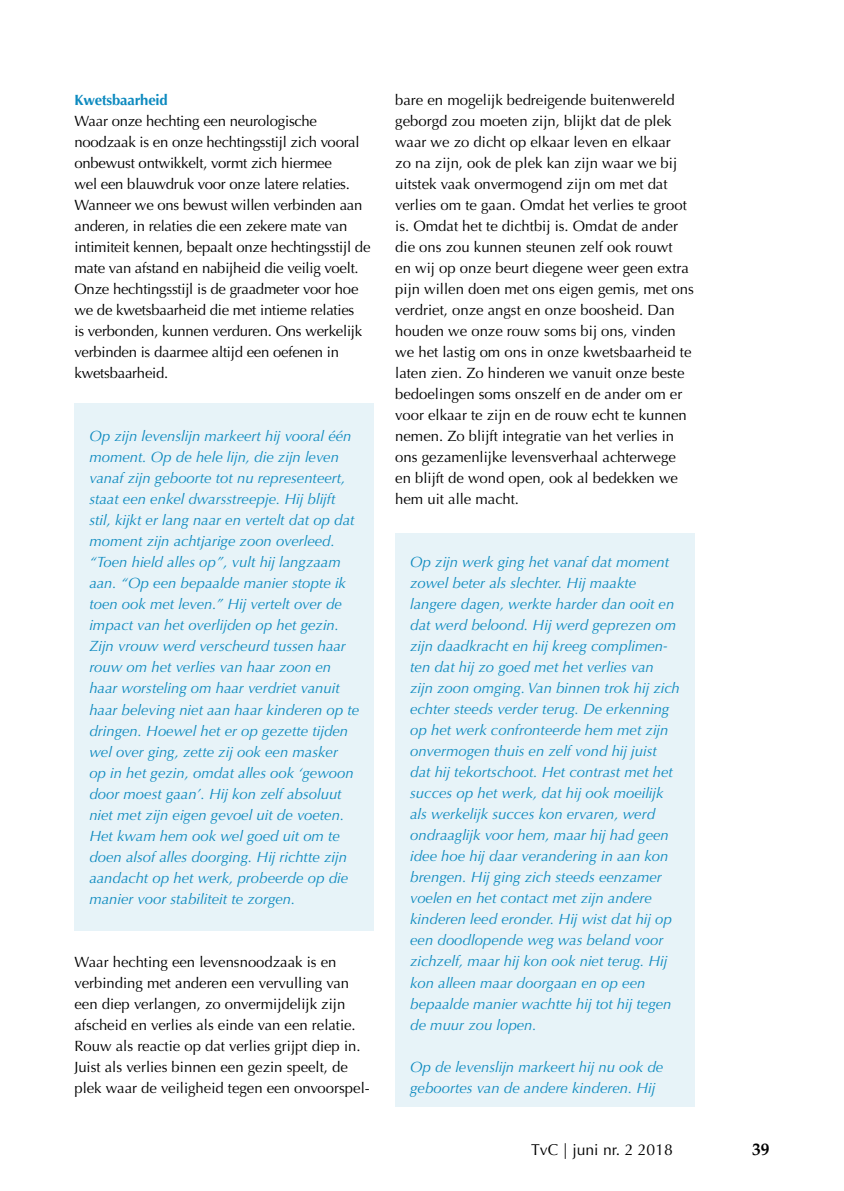
<style>
.page{position:relative;width:844px;height:1191px;background:#fff}
.page>*{position:absolute;margin:0;border:0;box-sizing:border-box;transform-origin:0 0}
.t1{font:700 17.5px "Palatino";color:#000}
.t2{font:15.75px "Optima";color:#000}
.t3{font:italic 14.88px/21px "Optima";color:#0d8abf}
.t4{font:14.88px/21px "Optima";color:#000}
.t5{font:700 14.88px "Optima";letter-spacing:-.015em;color:#0d8abf}
</style>
<div class="page">
<div style="left:395px;top:533px;width:299px;height:573px;background:#e7f3f8"></div>
<div style="left:74px;top:403px;width:300px;height:527px;background:#e7f3f8"></div>
<p class="t5" style="left:74px;top:91px;width:95px">Kwetsbaarheid</p>
<p class="t4" style="left:74px;top:111px;width:297px">Waar onze hechting een neurologische noodzaak is en onze hechtingsstijl zich vooral onbewust ontwikkelt, vormt zich hiermee<br>wel een blauwdruk voor onze latere relaties.<br>Wanneer we ons bewust willen verbinden aan anderen, in relaties die een zekere mate van intimiteit kennen, bepaalt onze hechtingsstijl de mate van afstand en nabijheid die veilig voelt.<br>Onze hechtingsstijl is de graadmeter voor hoe we de kwetsbaarheid die met intieme relaties<br>is verbonden, kunnen verduren. Ons werkelijk verbinden is daarmee altijd een oefenen in kwetsbaarheid.</p>
<p class="t3" style="left:89px;top:426px;width:271px">Op zijn levenslijn markeert hij vooral één moment. Op de hele lijn, die zijn leven vanaf zijn geboorte tot nu representeert, staat een enkel dwarsstreepje. Hij blijft stil, kijkt er lang naar en vertelt dat op dat moment zijn achtjarige zoon overleed. “Toen hield alles op”, vult hij langzaam aan. “Op een bepaalde manier stopte ik toen ook met leven.” Hij vertelt over de impact van het overlijden op het gezin.<br>Zijn vrouw werd verscheurd tussen haar rouw om het verlies van haar zoon en haar worsteling om haar verdriet vanuit haar beleving niet aan haar kinderen op te dringen. Hoewel het er op gezette tijden wel over ging, zette zij ook een masker<br>op in het gezin, omdat alles ook ‘gewoon door moest gaan’. Hij kon zelf absoluut niet met zijn eigen gevoel uit de voeten.<br>Het kwam hem ook wel goed uit om te doen alsof alles doorging. Hij richtte zijn aandacht op het werk, probeerde op die manier voor stabiliteit te zorgen.</p>
<p class="t4" style="left:74px;top:951px;width:297px">Waar hechting een levensnoodzaak is en verbinding met anderen een vervulling van een diep verlangen, zo onvermijdelijk zijn afscheid en verlies als einde van een relatie.<br>Rouw als reactie op dat verlies grijpt diep in.<br>Juist als verlies binnen een gezin speelt, de plek waar de veiligheid tegen een onvoorspel-</p>
<p class="t4" style="left:395px;top:90px;width:300px">bare en mogelijk bedreigende buitenwereld geborgd zou moeten zijn, blijkt dat de plek waar we zo dicht op elkaar leven en elkaar<br>zo na zijn, ook de plek kan zijn waar we bij uitstek vaak onvermogend zijn om met dat verlies om te gaan. Omdat het verlies te groot is. Omdat het te dichtbij is. Omdat de ander die ons zou kunnen steunen zelf ook rouwt<br>en wij op onze beurt diegene weer geen extra pijn willen doen met ons eigen gemis, met ons verdriet, onze angst en onze boosheid. Dan houden we onze rouw soms bij ons, vinden we het lastig om ons in onze kwetsbaarheid te laten zien. Zo hinderen we vanuit onze beste bedoelingen soms onszelf en de ander om er voor elkaar te zijn en de rouw echt te kunnen nemen. Zo blijft integratie van het verlies in ons gezamenlijke levensverhaal achterwege en blijft de wond open, ook al bedekken we hem uit alle macht.</p>
<p class="t3" style="left:410px;top:552px;width:271px">Op zijn werk ging het vanaf dat moment zowel beter als slechter. Hij maakte langere dagen, werkte harder dan ooit en dat werd beloond. Hij werd geprezen om zijn daadkracht en hij kreeg complimen&shy;ten dat hij zo goed met het verlies van zijn zoon omging. Van binnen trok hij zich echter steeds verder terug. De erkenning op het werk confronteerde hem met zijn onvermogen thuis en zelf vond hij juist dat hij tekortschoot. Het contrast met het succes op het werk, dat hij ook moeilijk als werkelijk succes kon ervaren, werd ondraaglijk voor hem, maar hij had geen idee hoe hij daar verandering in aan kon brengen. Hij ging zich steeds eenzamer voelen en het contact met zijn andere kinderen leed eronder. Hij wist dat hij op een doodlopende weg was beland voor zichzelf, maar hij kon ook niet terug. Hij kon alleen maar doorgaan en op een bepaalde manier wachtte hij tot hij tegen de muur zou lopen.</p>
<p class="t3" style="left:410px;top:1056px;width:255px">Op de levenslijn markeert hij nu ook de geboortes van de andere kinderen. Hij</p>
<p class="t2" style="left:531px;top:1140px;width:143px">TvC | juni nr. 2 2018</p>
<p class="t1" style="left:751px;top:1133px;width:19px">39</p>
</div>
